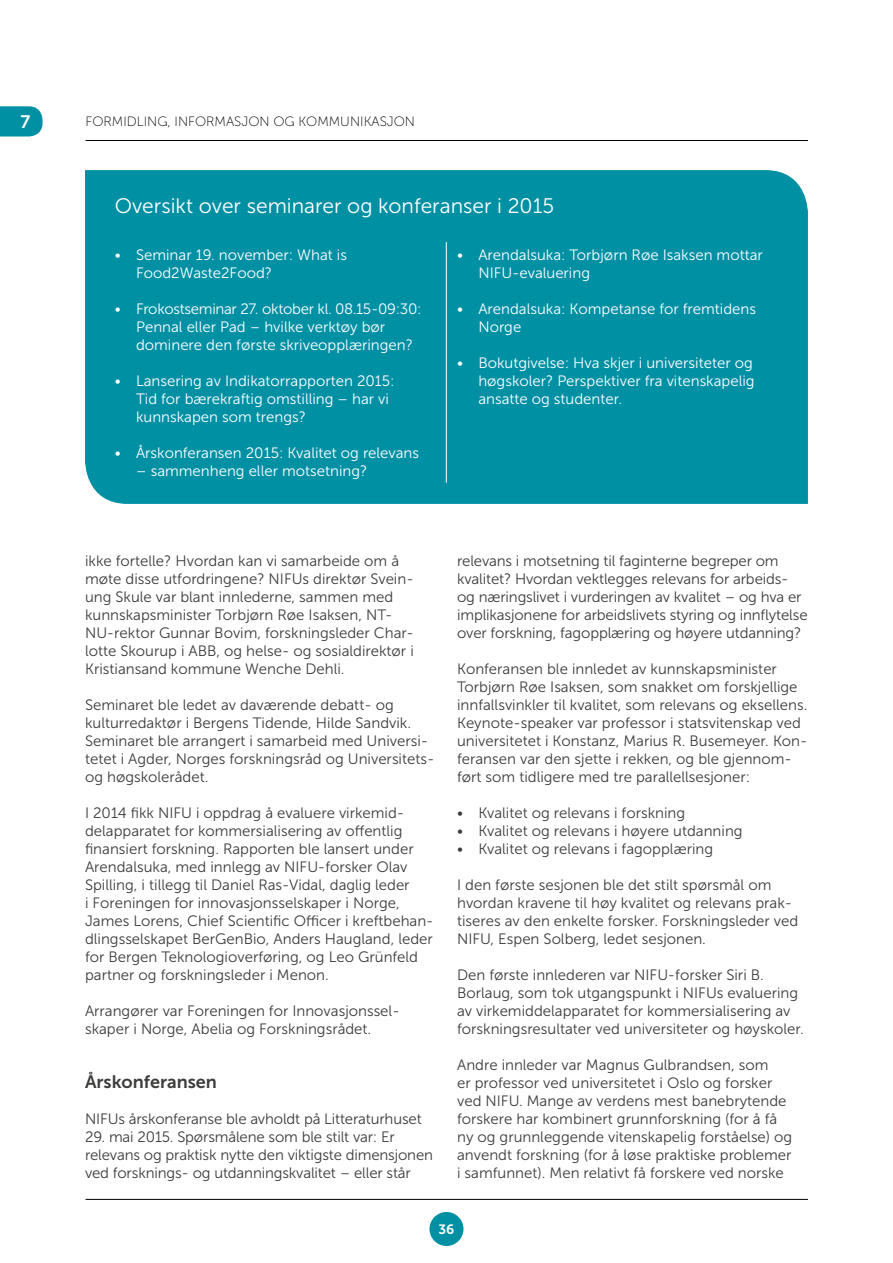
<style>
.page{position:relative;width:893px;height:1263px;background:#fff}
.page>*{position:absolute;margin:0;border:0;box-sizing:border-box;transform-origin:0 0}
.t1{font:21px "Museo Sans 300";color:#fff}
.t2{font:18px "Museo Sans 700";color:#3c3c3b}
.t3{font:18px "Museo Sans 700";color:#fff}
.t4{font:15px/18px "Museo Sans 300";color:#3c3c3b}
.t5{font:15px/18px "Museo Sans 300";color:#fff}
.t6{font:13.5px "Museo Sans 100";color:#000}
.t7{font:13.5px "Museo Sans 700";color:#fff}
</style>
<div class="page">
<div style="left:429px;top:1212px;width:34px;height:34px;background:#0090a4;border-radius:50%"></div>
<hr style="left:86px;top:1199px;width:722px;height:1px;background:#000">
<hr style="left:86px;top:140px;width:722px;height:1px;background:#000">
<svg style="left:0;top:106px;width:43px;height:30px"></svg>
<div style="left:85px;top:170px;width:723px;height:334px;background:#0090a4"></div>
<hr style="left:446px;top:242px;width:1px;height:241px;background:#fff">
<p class="t3" style="left:20px;top:112px;width:11px">7</p>
<p class="t6" style="left:86px;top:115px;width:331px">FORMIDLING, INFORMASJON OG KOMMUNIKASJON</p>
<h1 class="t1" style="left:115px;top:195px;width:441px">Oversikt over seminarer og konferanser i 2015</h1>
<p class="t5" style="left:136px;top:246px;width:212px;text-indent:-21px">• Seminar 19. november: What is<br>Food2Waste2Food?</p>
<p class="t5" style="left:136px;top:300px;width:287px;text-indent:-21px">• Frokostseminar 27. oktober kl. 08.15-09:30:<br>Pennal eller Pad – hvilke verktøy bør dominere den første skriveopplæringen?</p>
<p class="t5" style="left:136px;top:372px;width:260px;text-indent:-21px">• Lansering av Indikatorrapporten 2015:<br>Tid for bærekraftig omstilling – har vi kunnskapen som trengs?</p>
<p class="t5" style="left:115px;top:444px;width:306px">• Årskonferansen 2015: Kvalitet og relevans</p>
<p class="t5" style="left:136px;top:462px;width:233px">– sammenheng eller motsetning?</p>
<p class="t5" style="left:478px;top:246px;width:286px;text-indent:-21px">• Arendalsuka: Torbjørn Røe Isaksen mottar<br>NIFU-evaluering</p>
<p class="t5" style="left:478px;top:300px;width:279px;text-indent:-21px">• Arendalsuka: Kompetanse for fremtidens<br>Norge</p>
<p class="t5" style="left:478px;top:354px;width:278px;text-indent:-21px">• Bokutgivelse: Hva skjer i universiteter og høgskoler? Perspektiver fra vitenskapelig ansatte og studenter.</p>
<p class="t4" style="left:85px;top:552px;width:330px">ikke fortelle? Hvordan kan vi samarbeide om å møte disse utfordringene? NIFUs direktør Svein&shy;ung Skule var blant innlederne, sammen med kunnskapsminister Torbjørn Røe Isaksen, NT-NU-rektor Gunnar Bovim, forskningsleder Char&shy;lotte Skourup i ABB, og helse- og sosialdirektør i Kristiansand kommune Wenche Dehli.</p>
<p class="t4" style="left:85px;top:696px;width:351px">Seminaret ble ledet av daværende debatt- og kulturredaktør i Bergens Tidende, Hilde Sandvik.<br>Seminaret ble arrangert i samarbeid med Universi&shy;tetet i Agder, Norges forskningsråd og Universitets&shy;og høgskolerådet.</p>
<p class="t4" style="left:85px;top:804px;width:350px">I 2014 fikk NIFU i oppdrag å evaluere virkemid&shy;delapparatet for kommersialisering av offentlig finansiert forskning. Rapporten ble lansert under Arendalsuka, med innlegg av NIFU-forsker Olav Spilling, i tillegg til Daniel Ras-Vidal, daglig leder<br>i Foreningen for innovasjonsselskaper i Norge, James Lorens, Chief Scientific Officer i kreftbehan&shy;dlingsselskapet BerGenBio, Anders Haugland, leder for Bergen Teknologioverføring, og Leo Grünfeld partner og forskningsleder i Menon.</p>
<p class="t4" style="left:85px;top:1002px;width:316px">Arrangører var Foreningen for Innovasjonssel&shy;skaper i Norge, Abelia og Forskningsrådet.</p>
<p class="t2" style="left:85px;top:1072px;width:133px">Årskonferansen</p>
<p class="t4" style="left:85px;top:1110px;width:338px">NIFUs årskonferanse ble avholdt på Litteraturhuset</p>
<p class="t4" style="left:85px;top:1128px;width:349px">29. mai 2015. Spørsmålene som ble stilt var: Er relevans og praktisk nytte den viktigste dimensjonen ved forsknings- og utdanningskvalitet – eller står</p>
<p class="t4" style="left:457px;top:552px;width:352px">relevans i motsetning til faginterne begreper om kvalitet? Hvordan vektlegges relevans for arbeids&shy;og næringslivet i vurderingen av kvalitet – og hva er implikasjonene for arbeidslivets styring og innflytelse over forskning, fagopplæring og høyere utdanning?</p>
<p class="t4" style="left:457px;top:660px;width:352px">Konferansen ble innledet av kunnskapsminister Torbjørn Røe Isaksen, som snakket om forskjellige innfallsvinkler til kvalitet, som relevans og eksellens.<br>Keynote-speaker var professor i statsvitenskap ved universitetet i Konstanz, Marius R. Busemeyer. Kon&shy;feransen var den sjette i rekken, og ble gjennom&shy;ført som tidligere med tre parallellsesjoner:</p>
<p class="t4" style="left:457px;top:804px;width:230px">• Kvalitet og relevans i forskning</p>
<p class="t4" style="left:457px;top:822px;width:287px">• Kvalitet og relevans i høyere utdanning</p>
<p class="t4" style="left:457px;top:840px;width:258px">• Kvalitet og relevans i fagopplæring</p>
<p class="t4" style="left:457px;top:876px;width:343px">I den første sesjonen ble det stilt spørsmål om hvordan kravene til høy kvalitet og relevans prak&shy;tiseres av den enkelte forsker. Forskningsleder ved NIFU, Espen Solberg, ledet sesjonen.</p>
<p class="t4" style="left:457px;top:966px;width:348px">Den første innlederen var NIFU-forsker Siri B.<br>Borlaug, som tok utgangspunkt i NIFUs evaluering av virkemiddelapparatet for kommersialisering av forskningsresultater ved universiteter og høyskoler.</p>
<p class="t4" style="left:457px;top:1056px;width:337px">Andre innleder var Magnus Gulbrandsen, som<br>er professor ved universitetet i Oslo og forsker ved NIFU. Mange av verdens mest banebrytende forskere har kombinert grunnforskning (for å få ny og grunnleggende vitenskapelig forståelse) og anvendt forskning (for å løse praktiske problemer i samfunnet). Men relativt få forskere ved norske</p>
<p class="t7" style="left:439px;top:1221px;width:17px">36</p>
</div>
